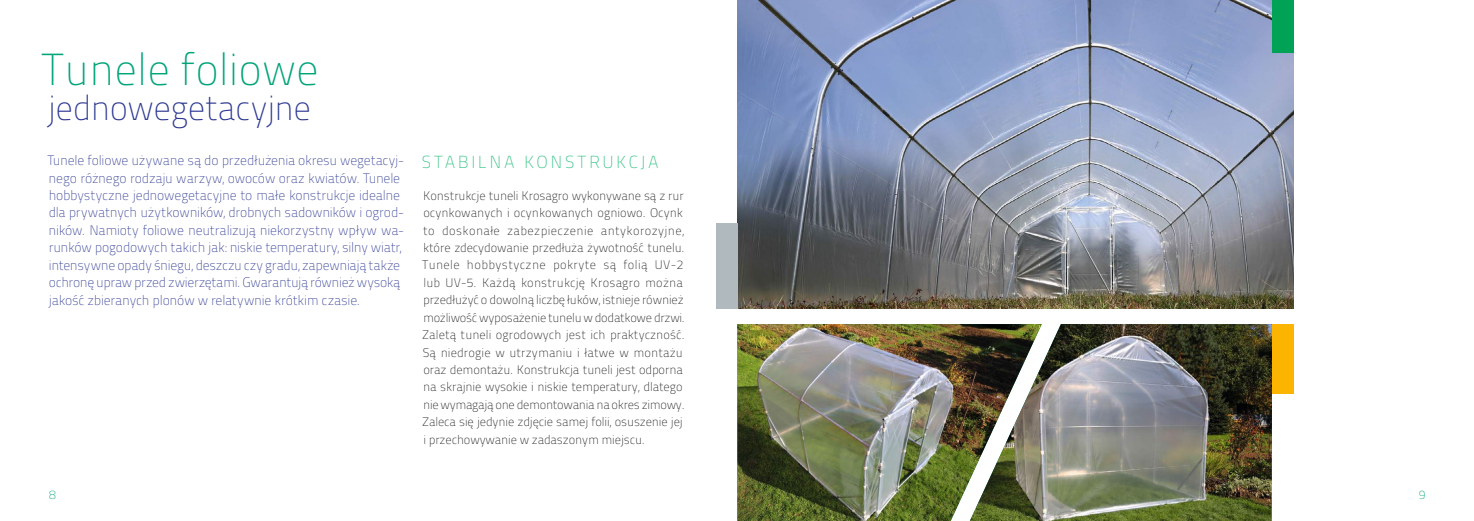
<style>
.page{position:relative;width:1474px;height:521px;background:#fff}
.page>*{position:absolute;margin:0;border:0;box-sizing:border-box;transform-origin:0 0}
.t1{font:44.8px "Titillium Maps 26 L 1 wt";color:#00a479}
.t2{font:34.82px "Titillium Maps 26 L 1 wt";letter-spacing:-.015em;color:#2c3791}
.t3{font:17.41px "Titillium Maps 26 L 1 wt";letter-spacing:.145em;color:#2abf7e}
.t4{font:13.65px/17.4px "Titillium Maps 26 L 1 wt";letter-spacing:-.015em;color:#2c3791}
.t5{font:12.42px/17.4px "Titillium Maps 26 L 1 wt";letter-spacing:-.01em;color:#111212}
.t6{font:12.42px "Titillium Maps 26 L 1 wt";color:#00a479}
</style>
<div class="page">
<img style="left:737px;top:0;width:556px;height:309px">
<img style="left:737px;top:324px;width:232px;height:197px">
<img style="left:969px;top:324px;width:303px;height:197px">
<div style="left:715px;top:224px;width:22px;height:85px;background:#b0b9bd"></div>
<div style="left:1272px;top:324px;width:21px;height:69px;background:#fbb500"></div>
<div style="left:1272px;top:0;width:21px;height:53px;background:#00a355"></div>
<h1 class="t1" style="left:42px;top:37px;width:279px">Tunele foliowe</h1>
<h2 class="t2" style="left:48px;top:83px;width:265px">jednowegetacyjne</h2>
<p class="t4" style="left:47px;top:151px;width:358px">Tunele foliowe używane są do przedłużenia okresu wegetacyj&shy;nego różnego rodzaju warzyw, owoców oraz kwiatów. Tunele hobbystyczne jednowegetacyjne to małe konstrukcje idealne dla prywatnych użytkowników, drobnych sadowników i ogrod&shy;ników. Namioty foliowe neutralizują niekorzystny wpływ wa&shy;runków pogodowych takich jak: niskie temperatury, silny wiatr, intensywne opady śniegu, deszczu czy gradu, zapewniają także ochronę upraw przed zwierzętami. Gwarantują również wysoką jakość zbieranych plonów w relatywnie krótkim czasie.</p>
<h3 class="t3" style="left:422px;top:150px;width:238px">STABILNA KONSTRUKCJA</h3>
<p class="t5" style="left:422px;top:186px;width:264px">Konstrukcje tuneli Krosagro wykonywane są z rur ocynkowanych i ocynkowanych ogniowo. Ocynk to doskonałe zabezpieczenie antykorozyjne, które zdecydowanie przedłuża żywotność tunelu.<br>Tunele hobbystyczne pokryte są folią UV-2 lub UV-5. Każdą konstrukcję Krosagro można przedłużyć o dowolną liczbę łuków, istnieje również możliwość wyposażenie tunelu w dodatkowe drzwi.<br>Zaletą tuneli ogrodowych jest ich praktyczność.<br>Są niedrogie w utrzymaniu i łatwe w montażu oraz demontażu. Konstrukcja tuneli jest odporna na skrajnie wysokie i niskie temperatury, dlatego nie wymagają one demontowania na okres zimowy.<br>Zaleca się jedynie zdjęcie samej folii, osuszenie jej i przechowywanie w zadaszonym miejscu.</p>
<p class="t6" style="left:49px;top:486px;width:8px">8</p>
<p class="t6" style="left:1418px;top:486px;width:8px">9</p>
</div>
